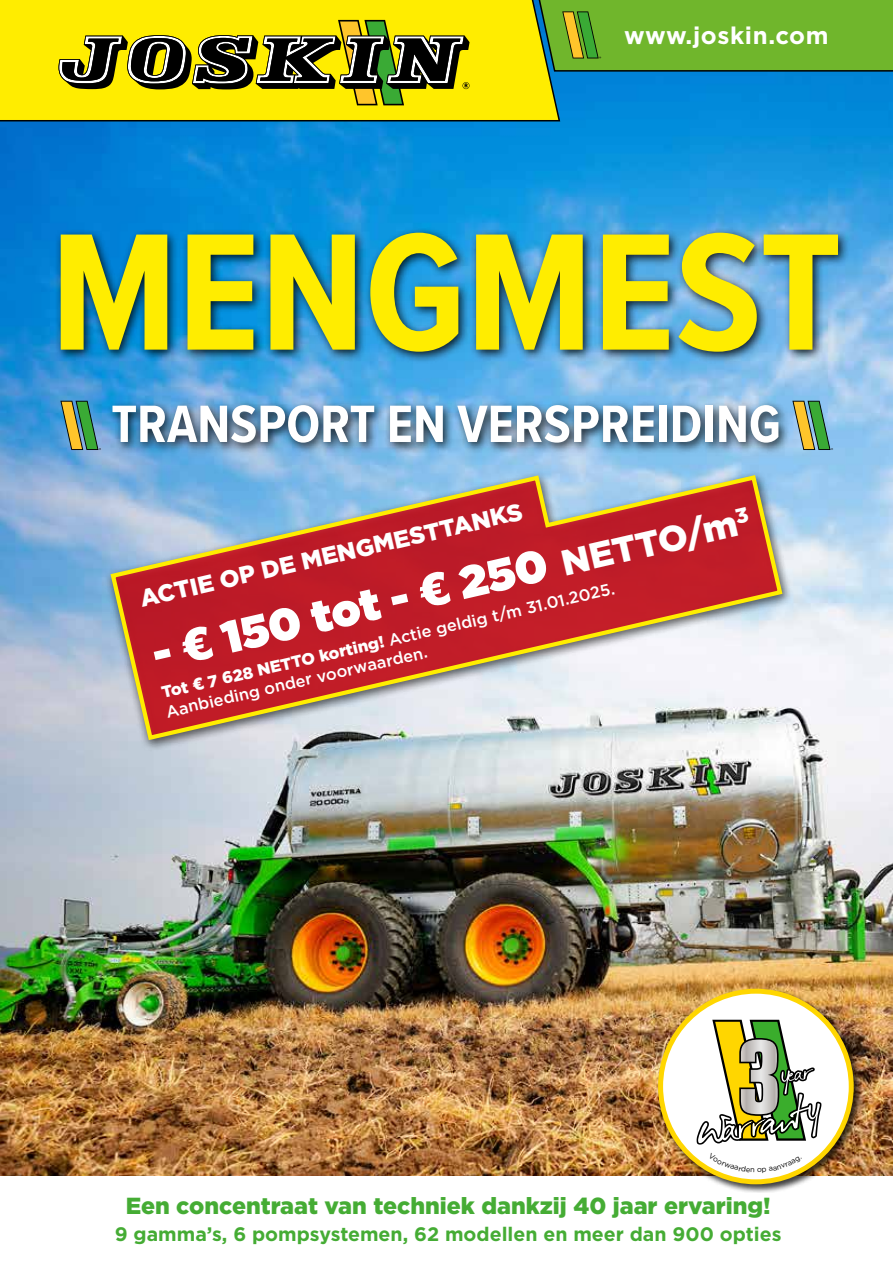
<style>
.page{position:relative;width:893px;height:1263px;background:#fff}
.page>*{position:absolute;margin:0;border:0;box-sizing:border-box;transform-origin:0 0}
.t1{font:700 172.5px "Proxima Nova Cond";color:#ffed00}
.t2{font:700 54.45px "Proxima Nova Cond";color:#fff}
.t3{font:45px "Gotham Ultra";color:#fff}
.t4{font:900 24px "Gotham";color:#fff}
.t5{font:700 24px "Gotham";letter-spacing:.025em;color:#fff}
.t6{font:900 23.25px "Gotham";color:#45ac34}
.t7{font:700 19.5px "Gotham";color:#45ac34}
.t8{font:500 16.5px/19.8px "Gotham";color:#fff}
.s1{font-family:"Arial";font-weight:900}
.s2{font-family:"Gotham";font-weight:900;font-size:36px}
.s3{font-weight:900}
</style>
<div class="page">
<img style="left:0;top:72px;width:893px;height:1104px">
<div style="left:0;top:0;width:561px;height:122px;background:#ffed00"></div>
<svg style="left:59px;top:20px;width:411px;height:85px;background:#97901d"></svg>
<svg style="left:532px;top:0;width:361px;height:72px;background:#6eaf2c"></svg>
<div style="left:55px;top:226px;width:795px;height:229px;background:#000;opacity:.85"></div>
<svg style="left:60px;top:401px;width:41px;height:49px;background:#6d9872"></svg>
<svg style="left:792px;top:401px;width:41px;height:49px;background:#88a97a"></svg>
<div style="left:656px;top:987px;width:206px;height:206px;background:#000;opacity:.75"></div>
<div style="left:661px;top:991px;width:190px;height:191px;background:#fff;border-radius:50%"></div>
<svg style="left:696px;top:1019px;width:126px;height:126px"></svg>
<div style="left:658px;top:989px;width:196px;height:195px;border:5px solid #ffd600;border-radius:50%"></div>
<div style="left:105px;top:470px;width:688px;height:282px;background:#000;opacity:.75"></div>
<svg style="left:108px;top:473px;width:677px;height:270px;background:#c07479"></svg>
<svg style="left:708px;top:1166px;width:94px;height:7px"></svg>
<h3 class="t5" style="left:624px;top:21px;width:206px">www.joskin.com</h3>
<h1 class="t1" style="left:51px;top:165px;width:793px">MENGMEST</h1>
<h2 class="t2" style="left:111px;top:384px;width:671px">TRANSPORT EN VERSPREIDING</h2>
<h3 class="t4" style="left:137px;top:585px;width:394px;rotate:-13deg">ACTIE OP DE MENGMESTTANKS</h3>
<h3 class="t3" style="left:147px;top:629px;width:613px;rotate:-13deg">- <span class="s1">€</span> 150 tot - <span class="s1">€</span> 250 <span class="s2">NETTO/m</span><sup>3</sup></h3>
<p class="t8" style="left:159px;top:682px;width:466px;rotate:-13deg"><span class="s3">Tot</span> <span class="s1">€</span> <span class="s3">7 628 NETTO korting!</span> Actie geldig t/m 31.01.2025.<br>Aanbieding onder voorwaarden.</p>
<h3 class="t6" style="left:126px;top:1193px;width:647px">Een concentraat van techniek dankzij 40 jaar ervaring!</h3>
<p class="t7" style="left:115px;top:1223px;width:668px">9 gamma’s, 6 pompsystemen, 62 modellen en meer dan 900 opties</p>
</div>
